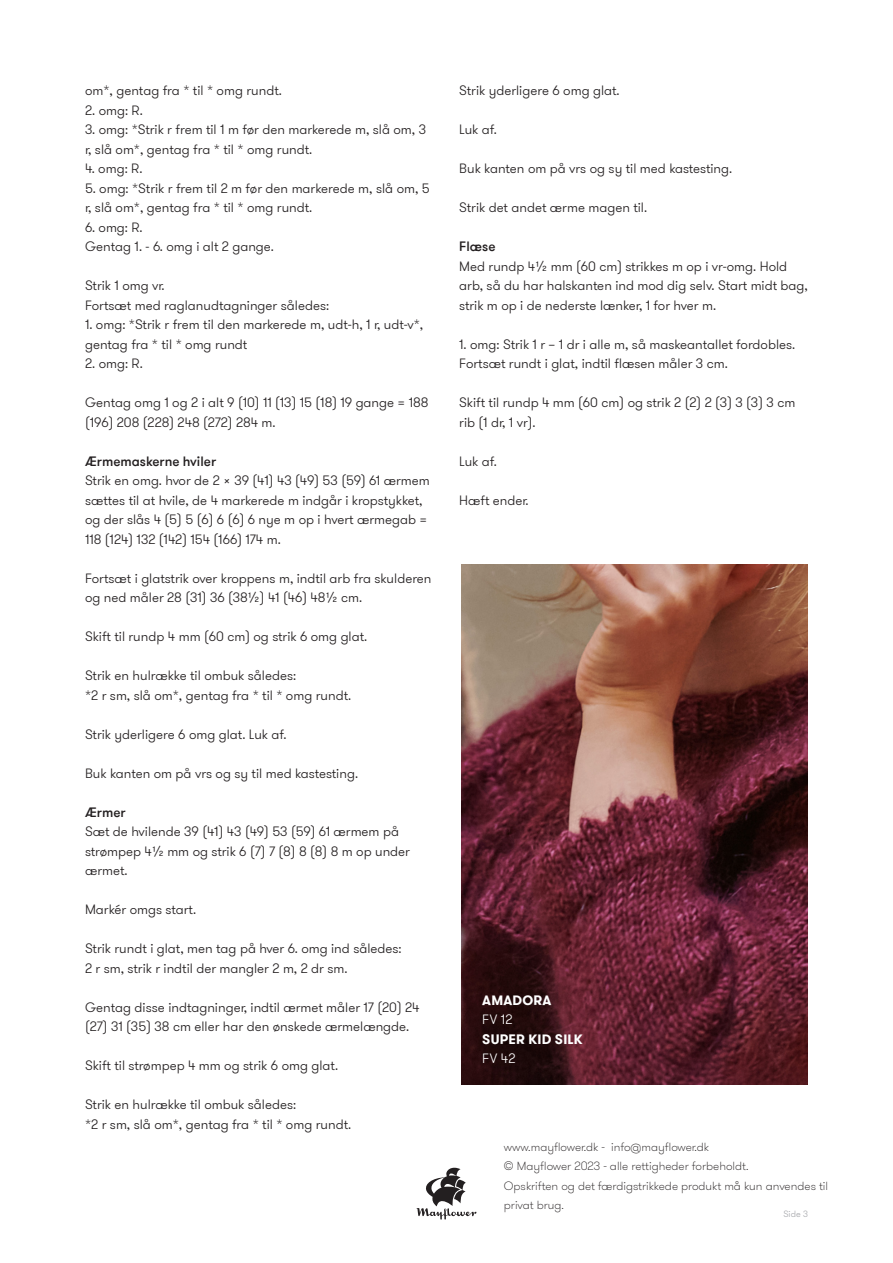
<style>
.page{position:relative;width:893px;height:1263px;background:#fff}
.page>*{position:absolute;margin:0;border:0;box-sizing:border-box;transform-origin:0 0}
.t1{font:300 13.5px/19.5px "GT Walsheim Pro";color:#231f20}
.t2{font:500 13.5px "GT Walsheim Pro";color:#231f20}
.t3{font:700 13.5px "GT Walsheim Pro";letter-spacing:.015em;color:#fff}
.t4{font:300 13.5px "GT Walsheim Pro";letter-spacing:.015em;color:#fff}
.t5{font:100 12px/19.5px "GT Walsheim Pro";color:#231f20}
.t6{font:300 9px "GT Walsheim Pro";color:#a8a9ad}
</style>
<div class="page">
<svg style="left:417px;top:1168px;width:59px;height:51px"></svg>
<img style="left:461px;top:564px;width:347px;height:520px">
<p class="t1" style="left:85px;top:81px;width:198px">om*, gentag fra * til * omg rundt.</p>
<p class="t1" style="left:85px;top:101px;width:59px">2. omg: R.</p>
<p class="t1" style="left:85px;top:120px;width:343px">3. omg: *Strik r frem til 1 m før den markerede m, slå om, 3 r, slå om*, gentag fra * til * omg rundt.</p>
<p class="t1" style="left:85px;top:159px;width:59px">4. omg: R.</p>
<p class="t1" style="left:85px;top:179px;width:346px">5. omg: *Strik r frem til 2 m før den markerede m, slå om, 5 r, slå om*, gentag fra * til * omg rundt.</p>
<p class="t1" style="left:85px;top:218px;width:59px">6. omg: R.</p>
<p class="t1" style="left:85px;top:237px;width:190px">Gentag 1. - 6. omg i alt 2 gange.</p>
<p class="t1" style="left:85px;top:276px;width:81px">Strik 1 omg vr.</p>
<p class="t1" style="left:85px;top:296px;width:246px">Fortsæt med raglanudtagninger således:</p>
<p class="t1" style="left:85px;top:315px;width:340px">1. omg: *Strik r frem til den markerede m, udt-h, 1 r, udt-v*, gentag fra * til * omg rundt</p>
<p class="t1" style="left:85px;top:354px;width:59px">2. omg: R.</p>
<p class="t1" style="left:85px;top:393px;width:345px">Gentag omg 1 og 2 i alt 9 (10) 11 (13) 15 (18) 19 gange = 188 (196) 208 (228) 248 (272) 284 m.</p>
<p class="t2" style="left:85px;top:452px;width:133px">Ærmemaskerne hviler</p>
<p class="t1" style="left:85px;top:471px;width:346px">Strik en omg. hvor de 2 x 39 (41) 43 (49) 53 (59) 61 ærmem sættes til at hvile, de 4 markerede m indgår i kropstykket, og der slås 4 (5) 5 (6) 6 (6) 6 nye m op i hvert ærmegab = 118 (124) 132 (142) 154 (166) 174 m.</p>
<p class="t1" style="left:85px;top:569px;width:348px">Fortsæt i glatstrik over kroppens m, indtil arb fra skulderen og ned måler 28 (31) 36 (38½) 41 (46) 48½ cm.</p>
<p class="t1" style="left:85px;top:627px;width:284px">Skift til rundp 4 mm (60 cm) og strik 6 omg glat.</p>
<p class="t1" style="left:85px;top:666px;width:213px">Strik en hulrække til ombuk således:</p>
<p class="t1" style="left:85px;top:686px;width:268px">*2 r sm, slå om*, gentag fra * til * omg rundt.</p>
<p class="t1" style="left:85px;top:725px;width:203px">Strik yderligere 6 omg glat. Luk af.</p>
<p class="t1" style="left:85px;top:764px;width:275px">Buk kanten om på vrs og sy til med kastesting.</p>
<p class="t2" style="left:85px;top:803px;width:42px">Ærmer</p>
<p class="t1" style="left:85px;top:822px;width:327px">Sæt de hvilende 39 (41) 43 (49) 53 (59) 61 ærmem på strømpep 4½ mm og strik 6 (7) 7 (8) 8 (8) 8 m op under ærmet.</p>
<p class="t1" style="left:85px;top:900px;width:113px">Markér omgs start.</p>
<p class="t1" style="left:85px;top:939px;width:318px">Strik rundt i glat, men tag på hver 6. omg ind således:</p>
<p class="t1" style="left:85px;top:959px;width:264px">2 r sm, strik r indtil der mangler 2 m, 2 dr sm.</p>
<p class="t1" style="left:85px;top:998px;width:336px">Gentag disse indtagninger, indtil ærmet måler 17 (20) 24 (27) 31 (35) 38 cm eller har den ønskede ærmelængde.</p>
<p class="t1" style="left:85px;top:1056px;width:255px">Skift til strømpep 4 mm og strik 6 omg glat.</p>
<p class="t1" style="left:85px;top:1095px;width:213px">Strik en hulrække til ombuk således:</p>
<p class="t1" style="left:85px;top:1115px;width:268px">*2 r sm, slå om*, gentag fra * til * omg rundt.</p>
<p class="t1" style="left:459px;top:81px;width:162px">Strik yderligere 6 omg glat.</p>
<p class="t1" style="left:459px;top:120px;width:39px">Luk af.</p>
<p class="t1" style="left:459px;top:159px;width:275px">Buk kanten om på vrs og sy til med kastesting.</p>
<p class="t1" style="left:459px;top:198px;width:189px">Strik det andet ærme magen til.</p>
<p class="t2" style="left:459px;top:238px;width:38px">Flæse</p>
<p class="t1" style="left:459px;top:257px;width:350px">Med rundp 4½ mm (60 cm) strikkes m op i vr-omg. Hold arb, så du har halskanten ind mod dig selv. Start midt bag, strik m op i de nederste lænker, 1 for hver m.</p>
<p class="t1" style="left:459px;top:335px;width:337px">1. omg: Strik 1 r – 1 dr i alle m, så maskeantallet fordobles.</p>
<p class="t1" style="left:459px;top:354px;width:270px">Fortsæt rundt i glat, indtil flæsen måler 3 cm.</p>
<p class="t1" style="left:459px;top:393px;width:338px">Skift til rundp 4 mm (60 cm) og strik 2 (2) 2 (3) 3 (3) 3 cm rib (1 dr, 1 vr).</p>
<p class="t1" style="left:459px;top:452px;width:39px">Luk af.</p>
<p class="t1" style="left:459px;top:491px;width:71px">Hæft ender.</p>
<p class="t3" style="left:482px;top:991px;width:71px">AMADORA</p>
<p class="t4" style="left:482px;top:1011px;width:32px">FV 12</p>
<p class="t3" style="left:482px;top:1030px;width:102px">SUPER KID SILK</p>
<p class="t4" style="left:482px;top:1050px;width:35px">FV 42</p>
<p class="t5" style="left:504px;top:1137px;width:207px">www.mayflower.dk - info@mayflower.dk</p>
<p class="t5" style="left:504px;top:1156px;width:246px">© Mayflower 2023 - alle rettigheder forbeholdt.</p>
<p class="t5" style="left:504px;top:1176px;width:326px">Opskriften og det færdigstrikkede produkt må kun anvendes til privat brug.</p>
<p class="t6" style="left:783px;top:1208px;width:26px">Side 3</p>
</div>
